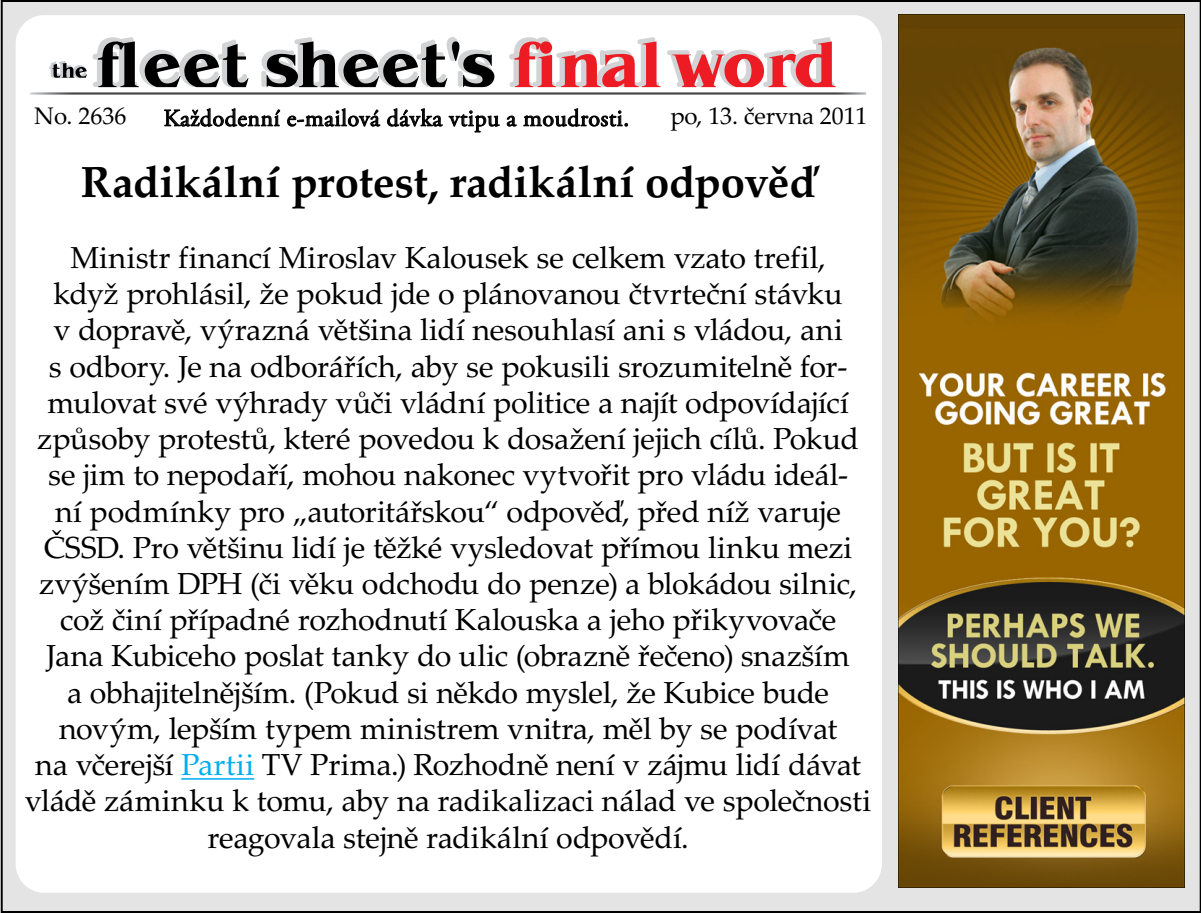
<style>
.page{position:relative;width:1201px;height:913px;background:#fff}
.page>*{position:absolute;margin:0;border:0;box-sizing:border-box;transform-origin:0 0}
.t1{font:700 43.6px "Palatino LTCE";color:#000}
.t2{font:30.4px/36.2px "Palatino LTCE";letter-spacing:-.01em;color:#000;text-align:center}
.t3{font:24px "Adobe Garamond Pro";letter-spacing:.02em;color:#000}
.t4{font:24px "Palatino LTCE";letter-spacing:-.005em;color:#000}
.s1{color:#00aeef}
</style>
<div class="page">
<div style="left:2px;top:1px;width:1198px;height:910px;background:#e5e4e4"></div>
<div style="left:16px;top:15px;width:865px;height:877px;background:#fff;border-radius:29px"></div>
<svg style="left:164px;top:108px;width:116px;height:19px"></svg>
<svg style="left:287px;top:108px;width:93px;height:19px"></svg>
<svg style="left:387px;top:108px;width:55px;height:19px"></svg>
<svg style="left:449px;top:110px;width:50px;height:22px"></svg>
<svg style="left:507px;top:115px;width:9px;height:12px"></svg>
<svg style="left:523px;top:108px;width:104px;height:19px"></svg>
<img style="left:30px;top:92px;width:836px;height:3px">
<svg style="left:49px;top:37px;width:446px;height:50px"></svg>
<svg style="left:509px;top:37px;width:326px;height:50px"></svg>
<hr style="left:181px;top:777px;width:73px;height:2px;background:#00aeef">
<img style="left:898px;top:15px;width:286px;height:872px">
<p class="t4" style="left:34px;top:102px;width:94px">No. 2636</p>
<p class="t4" style="left:670px;top:102px;width:199px">po, 13. června 2011</p>
<p class="t3" style="left:163px;top:104px;width:467px">Každodenní e-mailová dávka vtipu a moudrosti.</p>
<h1 class="t1" style="left:80px;top:157px;width:736px">Radikální protest, radikální odpověď</h1>
<p class="t2" style="left:25px;top:240px;width:847px">Ministr financí Miroslav Kalousek se celkem vzato trefil,<br>když prohlásil, že pokud jde o plánovanou čtvrteční stávku<br>v dopravě, výrazná většina lidí nesouhlasí ani s vládou, ani<br>s odbory. Je na odborářích, aby se pokusili srozumitelně for&shy;mulovat své výhrady vůči vládní politice a najít odpovídající způsoby protestů, které povedou k dosažení jejich cílů. Pokud se jim to nepodaří, mohou nakonec vytvořit pro vládu ideál-<br>ní podmínky pro „autoritářskou“ odpověď, před níž varuje ČSSD. Pro většinu lidí je těžké vysledovat přímou linku mezi zvýšením DPH (či věku odchodu do penze) a blokádou silnic, což činí případné rozhodnutí Kalouska a jeho přikyvovače<br>Jana Kubiceho poslat tanky do ulic (obrazně řečeno) snazším<br>a obhajitelnějším. (Pokud si někdo myslel, že Kubice bude novým, lepším typem ministrem vnitra, měl by se podívat<br>na včerejší <span class="s1">Partii</span> TV Prima.) Rozhodně není v zájmu lidí dávat vládě záminku k tomu, aby na radikalizaci nálad ve společnosti reagovala stejně radikální odpovědí.</p>
</div>
